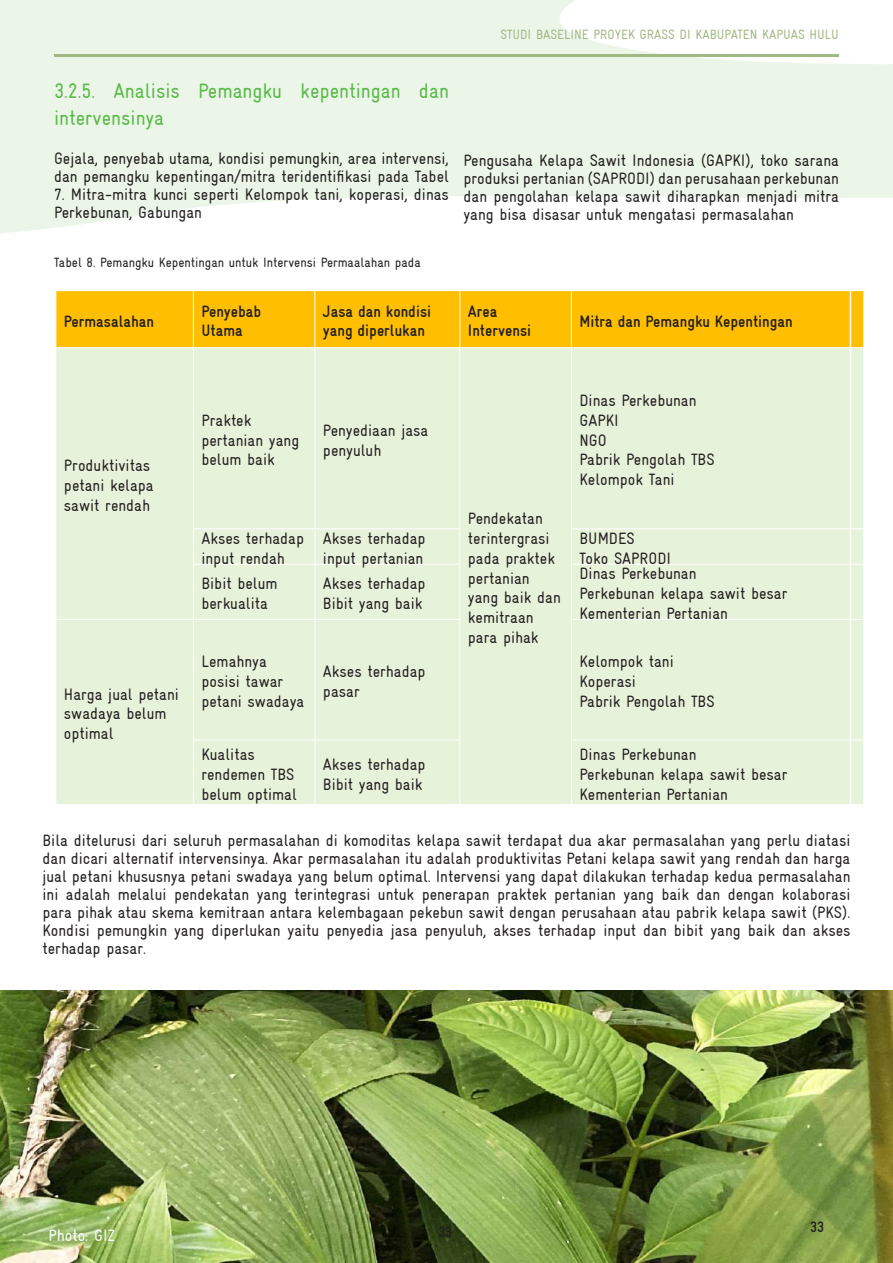
<style>
.page{position:relative;width:893px;height:1263px;background:#fff}
.page>*{position:absolute;margin:0;border:0;box-sizing:border-box;transform-origin:0 0}
.t1{font:condensed 21px/27px "Gravur";color:#59ba47}
.t2{font:condensed 16.5px/19.8px "Gravur";color:#231f20}
.t3{font:700 condensed 16.5px/19.8px "Gravur";color:#231f20}
.t4{font:condensed 16.5px "Gravur";color:#fff}
.t5{font:700 condensed 15px "Gravur";color:#231f20}
.t6{font:condensed 13.5px "Gravur";color:#231f20}
.t7{font:condensed 13.5px "Gravur";color:#a0b882}
</style>
<div class="page">
<svg style="left:0;top:0;width:893px;height:234px;fill:#ebf6e9"></svg>
<hr style="left:54px;top:55px;width:785px;height:2px;background:#a0b882">
<div style="left:57px;top:291px;width:806px;height:56px;background:#ffbf00"></div>
<div style="left:57px;top:348px;width:806px;height:456px;background:#e7f2da"></div>
<hr style="left:193px;top:291px;width:1px;height:56px;background:#fff">
<hr style="left:314px;top:291px;width:1px;height:56px;background:#fff">
<hr style="left:459px;top:291px;width:1px;height:56px;background:#fff">
<hr style="left:571px;top:291px;width:1px;height:56px;background:#fff">
<hr style="left:193px;top:348px;width:1px;height:180px;background:#fff">
<hr style="left:314px;top:348px;width:1px;height:180px;background:#fff">
<hr style="left:459px;top:348px;width:1px;height:180px;background:#fff">
<hr style="left:571px;top:348px;width:1px;height:180px;background:#fff">
<hr style="left:193px;top:528px;width:122px;height:1px;background:#fff">
<hr style="left:193px;top:529px;width:1px;height:35px;background:#fff">
<hr style="left:315px;top:528px;width:145px;height:1px;background:#fff">
<hr style="left:314px;top:529px;width:1px;height:35px;background:#fff">
<hr style="left:459px;top:529px;width:1px;height:35px;background:#fff">
<hr style="left:571px;top:528px;width:293px;height:1px;background:#fff">
<hr style="left:571px;top:529px;width:1px;height:35px;background:#fff">
<hr style="left:193px;top:564px;width:122px;height:1px;background:#fff">
<hr style="left:193px;top:565px;width:1px;height:54px;background:#fff">
<hr style="left:315px;top:564px;width:145px;height:1px;background:#fff">
<hr style="left:314px;top:565px;width:1px;height:54px;background:#fff">
<hr style="left:459px;top:565px;width:1px;height:54px;background:#fff">
<hr style="left:571px;top:564px;width:293px;height:1px;background:#fff">
<hr style="left:571px;top:565px;width:1px;height:54px;background:#fff">
<hr style="left:56px;top:619px;width:137px;height:1px;background:#fff">
<hr style="left:193px;top:619px;width:122px;height:1px;background:#fff">
<hr style="left:193px;top:620px;width:1px;height:120px;background:#fff">
<hr style="left:315px;top:619px;width:145px;height:1px;background:#fff">
<hr style="left:314px;top:620px;width:1px;height:120px;background:#fff">
<hr style="left:459px;top:620px;width:1px;height:120px;background:#fff">
<hr style="left:571px;top:619px;width:293px;height:1px;background:#fff">
<hr style="left:571px;top:620px;width:1px;height:120px;background:#fff">
<hr style="left:193px;top:740px;width:122px;height:1px;background:#fff">
<hr style="left:193px;top:740px;width:1px;height:64px;background:#fff">
<hr style="left:315px;top:740px;width:145px;height:1px;background:#fff">
<hr style="left:314px;top:740px;width:1px;height:64px;background:#fff">
<hr style="left:459px;top:740px;width:1px;height:64px;background:#fff">
<hr style="left:571px;top:740px;width:293px;height:1px;background:#fff">
<hr style="left:571px;top:740px;width:1px;height:64px;background:#fff">
<img style="left:0;top:991px;width:893px;height:272px">
<p class="t7" style="left:500px;top:27px;width:340px">STUDI BASELINE PROYEK GRASS DI KABUPATEN KAPUAS HULU</p>
<p class="t1" style="left:54px;top:77px;width:396px">3.2.5. Analisis Pemangku kepentingan dan intervensinya</p>
<p class="t2" style="left:54px;top:150px;width:396px;line-height:18px">Gejala, penyebab utama, kondisi pemungkin, area intervensi, dan pemangku kepentingan/mitra teridentifikasi pada Tabel</p>
<p class="t2" style="left:54px;top:186px;width:396px;line-height:18px">7. Mitra-mitra kunci seperti Kelompok tani, koperasi, dinas<br>Perkebunan, Gabungan</p>
<p class="t6" style="left:54px;top:255px;width:368px">Tabel 8. Pemangku Kepentingan untuk Intervensi Permaalahan pada</p>
<p class="t2" style="left:463px;top:151px;width:377px;line-height:18px;text-align:justify">Pengusaha Kelapa Sawit Indonesia (GAPKI), toko sarana produksi pertanian (SAPRODI) dan perusahaan perkebunan dan pengolahan kelapa sawit diharapkan menjadi mitra yang bisa disasar untuk mengatasi permasalahan</p>
<p class="t3" style="left:64px;top:311px;width:92px">Permasalahan</p>
<p class="t3" style="left:201px;top:301px;width:61px">Penyebab<br>Utama</p>
<p class="t3" style="left:323px;top:301px;width:110px">Jasa dan kondisi yang diperlukan</p>
<p class="t3" style="left:468px;top:301px;width:65px">Area<br>Intervensi</p>
<p class="t3" style="left:579px;top:311px;width:215px">Mitra dan Pemangku Kepentingan</p>
<p class="t2" style="left:64px;top:455px;width:91px">Produktivitas petani kelapa sawit rendah</p>
<p class="t2" style="left:64px;top:684px;width:116px">Harga jual petani swadaya belum optimal</p>
<p class="t2" style="left:201px;top:410px;width:99px">Praktek pertanian yang belum baik</p>
<p class="t2" style="left:323px;top:420px;width:107px">Penyediaan jasa penyuluh</p>
<p class="t2" style="left:579px;top:390px;width:137px">Dinas Perkebunan<br>GAPKI<br>NGO<br>Pabrik Pengolah TBS<br>Kelompok Tani</p>
<p class="t2" style="left:468px;top:508px;width:94px">Pendekatan terintergrasi pada praktek pertanian yang baik dan kemitraan para pihak</p>
<p class="t2" style="left:201px;top:528px;width:104px">Akses terhadap input rendah</p>
<p class="t2" style="left:323px;top:528px;width:104px">Akses terhadap input pertanian</p>
<p class="t2" style="left:579px;top:528px;width:93px">BUMDES<br>Toko SAPRODI</p>
<p class="t2" style="left:201px;top:574px;width:78px">Bibit belum berkualita</p>
<p class="t2" style="left:323px;top:574px;width:104px">Akses terhadap<br>Bibit yang baik</p>
<p class="t2" style="left:579px;top:564px;width:209px">Dinas Perkebunan<br>Perkebunan kelapa sawit besar<br>Kementerian Pertanian</p>
<p class="t2" style="left:201px;top:652px;width:104px">Lemahnya posisi tawar petani swadaya</p>
<p class="t2" style="left:323px;top:662px;width:104px">Akses terhadap pasar</p>
<p class="t2" style="left:579px;top:652px;width:137px">Kelompok tani<br>Koperasi<br>Pabrik Pengolah TBS</p>
<p class="t2" style="left:201px;top:744px;width:97px">Kualitas rendemen TBS belum optimal</p>
<p class="t2" style="left:323px;top:754px;width:104px">Akses terhadap<br>Bibit yang baik</p>
<p class="t2" style="left:579px;top:744px;width:209px">Dinas Perkebunan<br>Perkebunan kelapa sawit besar<br>Kementerian Pertanian</p>
<p class="t2" style="left:43px;top:831px;width:809px;line-height:18px;text-align:justify">Bila ditelurusi dari seluruh permasalahan di komoditas kelapa sawit terdapat dua akar permasalahan yang perlu diatasi dan dicari alternatif intervensinya. Akar permasalahan itu adalah produktivitas Petani kelapa sawit yang rendah dan harga jual petani khususnya petani swadaya yang belum optimal. Intervensi yang dapat dilakukan terhadap kedua permasalahan ini adalah melalui pendekatan yang terintegrasi untuk penerapan praktek pertanian yang baik dan dengan kolaborasi para pihak atau skema kemitraan antara kelembagaan pekebun sawit dengan perusahaan atau pabrik kelapa sawit (PKS).<br>Kondisi pemungkin yang diperlukan yaitu penyedia jasa penyuluh, akses terhadap input dan bibit yang baik dan akses terhadap pasar.</p>
<p class="t4" style="left:49px;top:1225px;width:68px">Photo: GIZ</p>
<p class="t5" style="left:438px;top:1224px;width:15px">33</p>
<p class="t5" style="left:810px;top:1218px;width:15px">33</p>
</div>
